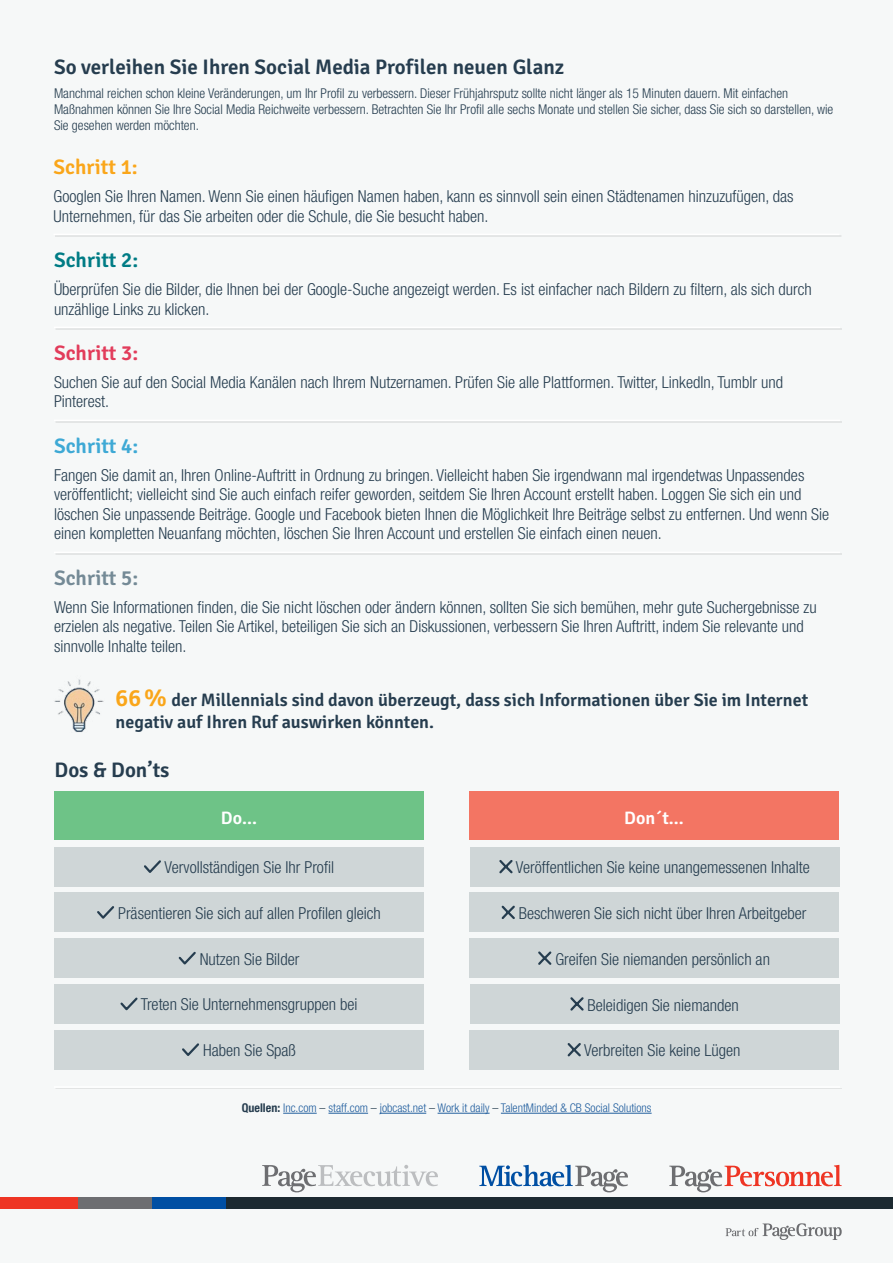
<style>
.page{position:relative;width:893px;height:1263px;background:#f6f8f8}
.page>*{position:absolute;margin:0;border:0;box-sizing:border-box;transform-origin:0 0}
.t1{font:600 21px "Signika";color:#263d4f}
.t2{font:600 21px "Signika";color:#faa61a}
.t3{font:600 21px "Signika";color:#007c85}
.t4{font:600 21px "Signika";color:#e23c5b}
.t5{font:600 21px "Signika";color:#3ea9d5}
.t6{font:600 21px "Signika";color:#748a96}
.t7{font:600 18px/21.6px "Signika";color:#263d4f}
.t8{font:600 18px "Signika";color:#fff}
.t9{font:300 condensed 16.5px/19.5px "Helvetica Neue LT Com";color:#263d4f}
.t10{font:300 condensed 13.5px/15.8px "Helvetica Neue LT Com";color:#263d4f}
.t11{font:300 condensed 12px "Helvetica Neue LT Com";color:#215e9e}
.s1{font-size:24px;color:#faa61a}
.s2{font-weight:700;color:#263d4f}
.s3{color:#263d4f}
</style>
<div class="page">
<hr style="left:55px;top:235px;width:786px;height:2px;background:#e3e5e5">
<hr style="left:53px;top:234px;width:786px;height:1px;background:#fff">
<hr style="left:56px;top:328px;width:786px;height:2px;background:#e3e5e5">
<hr style="left:54px;top:327px;width:786px;height:1px;background:#fff">
<hr style="left:56px;top:421px;width:786px;height:2px;background:#e3e5e5">
<hr style="left:54px;top:420px;width:786px;height:1px;background:#fff">
<hr style="left:56px;top:553px;width:786px;height:2px;background:#e3e5e5">
<hr style="left:54px;top:552px;width:786px;height:1px;background:#fff">
<div style="left:54px;top:791px;width:370px;height:48px;background:#6ec387"></div>
<div style="left:54px;top:847px;width:370px;height:39px;background:#cfd6d7"></div>
<svg style="left:144px;top:860px;width:17px;height:13px"></svg>
<div style="left:54px;top:938px;width:370px;height:40px;background:#cfd6d7"></div>
<svg style="left:178px;top:951px;width:18px;height:14px"></svg>
<div style="left:54px;top:892px;width:370px;height:40px;background:#cfd6d7"></div>
<svg style="left:97px;top:906px;width:17px;height:13px"></svg>
<div style="left:54px;top:984px;width:370px;height:40px;background:#cfd6d7"></div>
<svg style="left:120px;top:997px;width:18px;height:14px"></svg>
<div style="left:54px;top:1030px;width:370px;height:39px;background:#cfd6d7"></div>
<svg style="left:182px;top:1043px;width:17px;height:13px"></svg>
<div style="left:469px;top:791px;width:370px;height:48px;background:#f37563"></div>
<div style="left:470px;top:847px;width:369px;height:39px;background:#cfd6d7"></div>
<svg style="left:499px;top:860px;width:14px;height:14px"></svg>
<div style="left:469px;top:938px;width:370px;height:40px;background:#cfd6d7"></div>
<svg style="left:538px;top:951px;width:14px;height:14px"></svg>
<div style="left:469px;top:892px;width:370px;height:40px;background:#cfd6d7"></div>
<svg style="left:501px;top:905px;width:14px;height:14px"></svg>
<div style="left:470px;top:984px;width:369px;height:40px;background:#cfd6d7"></div>
<svg style="left:570px;top:997px;width:14px;height:14px"></svg>
<div style="left:469px;top:1030px;width:370px;height:39px;background:#cfd6d7"></div>
<svg style="left:567px;top:1043px;width:14px;height:14px"></svg>
<img style="left:54px;top:679px;width:50px;height:53px">
<hr style="left:283px;top:1113px;width:34px;height:1px;background:#215e9e">
<hr style="left:328px;top:1113px;width:40px;height:1px;background:#215e9e">
<hr style="left:380px;top:1113px;width:46px;height:1px;background:#215e9e">
<hr style="left:438px;top:1113px;width:52px;height:1px;background:#215e9e">
<hr style="left:501px;top:1113px;width:151px;height:1px;background:#215e9e">
<hr style="left:56px;top:1088px;width:786px;height:1px;background:#e2e4e4">
<hr style="left:54px;top:1086px;width:786px;height:2px;background:#fff">
<svg style="left:479px;top:1165px;width:149px;height:27px"></svg>
<svg style="left:669px;top:1165px;width:173px;height:27px"></svg>
<svg style="left:262px;top:1165px;width:176px;height:27px"></svg>
<div style="left:225px;top:1197px;width:668px;height:12px;background:#1c2a31"></div>
<div style="left:0;top:1197px;width:78px;height:12px;background:#ee3524"></div>
<div style="left:78px;top:1197px;width:74px;height:12px;background:#6d6e71"></div>
<div style="left:152px;top:1197px;width:73px;height:12px;background:#004fa3"></div>
<svg style="left:725px;top:1223px;width:117px;height:17px"></svg>
<p class="t1" style="left:54px;top:54px;width:512px">So verleihen Sie Ihren Social Media Profilen neuen Glanz</p>
<p class="t10" style="left:54px;top:85px;width:781px">Manchmal reichen schon kleine Veränderungen, um Ihr Profil zu verbessern. Dieser Frühjahrsputz sollte nicht länger als 15 Minuten dauern. Mit einfachen<br>Maßnahmen können Sie Ihre Social Media Reichweite verbessern. Betrachten Sie Ihr Profil alle sechs Monate und stellen Sie sicher, dass Sie sich so darstellen, wie<br>Sie gesehen werden möchten.</p>
<p class="t2" style="left:53px;top:155px;width:86px">Schritt 1:</p>
<p class="t9" style="left:53px;top:186px;width:742px">Googlen Sie Ihren Namen. Wenn Sie einen häufigen Namen haben, kann es sinnvoll sein einen Städtenamen hinzuzufügen, das<br>Unternehmen, für das Sie arbeiten oder die Schule, die Sie besucht haben.</p>
<p class="t3" style="left:54px;top:248px;width:86px">Schritt 2:</p>
<p class="t9" style="left:54px;top:279px;width:759px">Überprüfen Sie die Bilder, die Ihnen bei der Google-Suche angezeigt werden. Es ist einfacher nach Bildern zu filtern, als sich durch unzählige Links zu klicken.</p>
<p class="t4" style="left:54px;top:341px;width:86px">Schritt 3:</p>
<p class="t9" style="left:54px;top:372px;width:731px">Suchen Sie auf den Social Media Kanälen nach Ihrem Nutzernamen. Prüfen Sie alle Plattformen. Twitter, LinkedIn, Tumblr und<br>Pinterest.</p>
<p class="t5" style="left:54px;top:434px;width:86px">Schritt 4:</p>
<p class="t9" style="left:54px;top:465px;width:777px">Fangen Sie damit an, Ihren Online-Auftritt in Ordnung zu bringen. Vielleicht haben Sie irgendwann mal irgendetwas Unpassendes veröffentlicht; vielleicht sind Sie auch einfach reifer geworden, seitdem Sie Ihren Account erstellt haben. Loggen Sie sich ein und löschen Sie unpassende Beiträge. Google und Facebook bieten Ihnen die Möglichkeit Ihre Beiträge selbst zu entfernen. Und wenn Sie einen kompletten Neuanfang möchten, löschen Sie Ihren Account und erstellen Sie einfach einen neuen.</p>
<p class="t6" style="left:54px;top:566px;width:86px">Schritt 5:</p>
<p class="t9" style="left:54px;top:597px;width:764px">Wenn Sie Informationen finden, die Sie nicht löschen oder ändern können, sollten Sie sich bemühen, mehr gute Suchergebnisse zu erzielen als negative. Teilen Sie Artikel, beteiligen Sie sich an Diskussionen, verbessern Sie Ihren Auftritt, indem Sie relevante und sinnvolle Inhalte teilen.</p>
<p class="t7" style="left:116px;top:690px;width:694px"><span class="s1">66%</span> der Millennials sind davon überzeugt, dass sich Informationen über Sie im Internet negativ auf Ihren Ruf auswirken könnten.</p>
<p class="t1" style="left:55px;top:758px;width:116px">Dos &amp; Don’ts</p>
<p class="t8" style="left:221px;top:807px;width:38px">Do...</p>
<p class="t9" style="left:164px;top:857px;width:171px">Vervollständigen Sie Ihr Profil</p>
<p class="t8" style="left:624px;top:807px;width:61px">Don´t...</p>
<p class="t9" style="left:516px;top:858px;width:295px">Veröffentlichen Sie keine unangemessenen Inhalte</p>
<p class="t9" style="left:118px;top:903px;width:264px">Präsentieren Sie sich auf allen Profilen gleich</p>
<p class="t9" style="left:519px;top:903px;width:289px">Beschweren Sie sich nicht über Ihren Arbeitgeber</p>
<p class="t9" style="left:200px;top:949px;width:101px">Nutzen Sie Bilder</p>
<p class="t9" style="left:555px;top:949px;width:216px">Greifen Sie niemanden persönlich an</p>
<p class="t9" style="left:141px;top:995px;width:218px">Treten Sie Unternehmensgruppen bei</p>
<p class="t9" style="left:203px;top:1040px;width:94px">Haben Sie Spaß</p>
<p class="t9" style="left:588px;top:995px;width:153px">Beleidigen Sie niemanden</p>
<p class="t9" style="left:584px;top:1041px;width:158px">Verbreiten Sie keine Lügen</p>
<p class="t11" style="left:242px;top:1101px;width:411px"><span class="s2">Quellen:</span> Inc.com <span class="s3">–</span> staff.com <span class="s3">–</span> jobcast.net <span class="s3">–</span> Work it daily <span class="s3">–</span> TalentMinded &amp; CB Social Solutions</p>
</div>
